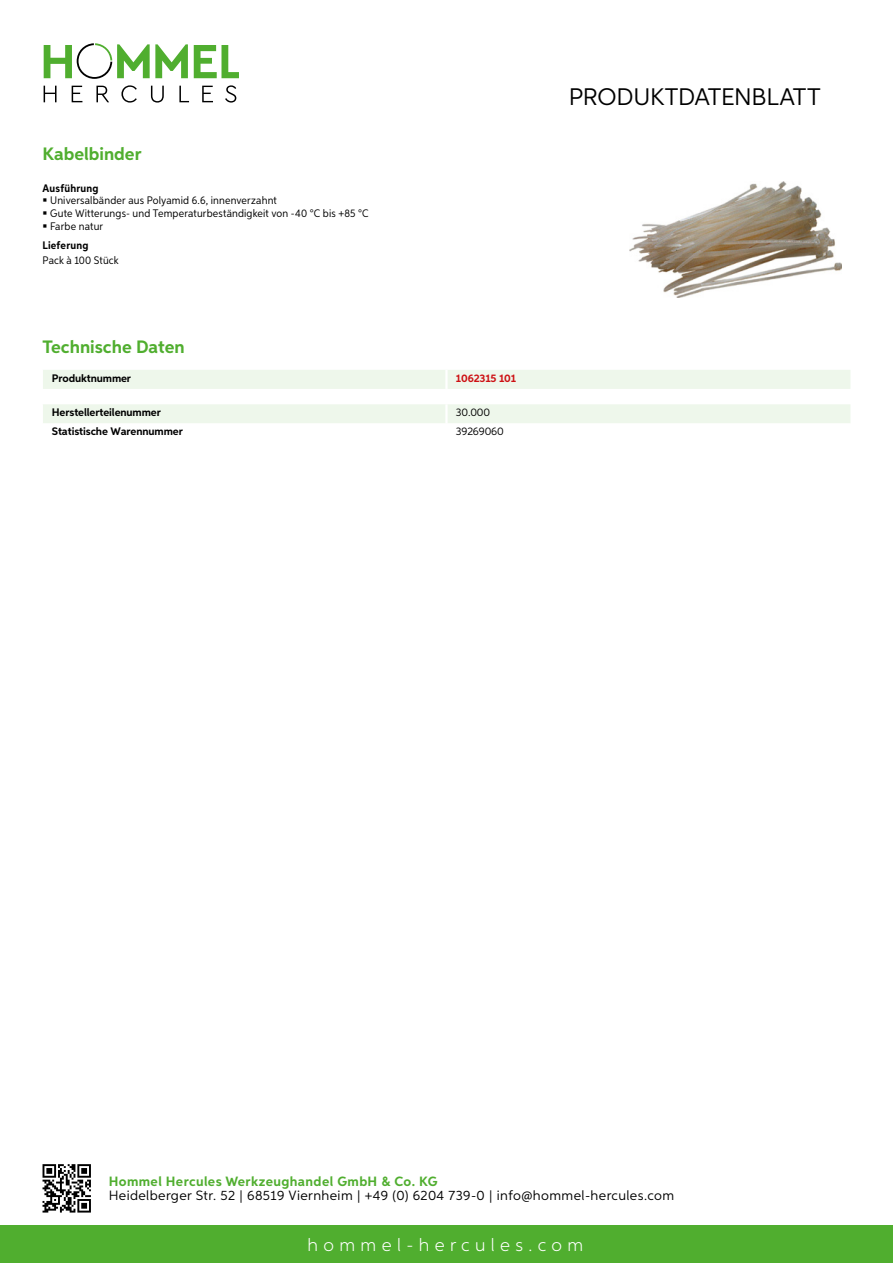
<style>
.page{position:relative;width:893px;height:1263px;background:#fff}
.page>*{position:absolute;margin:0;border:0;box-sizing:border-box;transform-origin:0 0}
.t1{font:24px "Aspira";letter-spacing:-.01em;color:#000}
.t2{font:700 18px "Aspira";color:#50ae2f}
.t3{font:300 18px "Aspira";letter-spacing:.3em;color:#fff}
.t4{font:13.5px "Aspira";letter-spacing:.03em;color:#000}
.t5{font:700 13.5px "Aspira";letter-spacing:.03em;color:#50ae2f}
.t6{font:10.95px/12.8px "Aspira Nar";letter-spacing:.015em;color:#000}
.t7{font:700 10.95px "Aspira";letter-spacing:-.01em;color:#000}
.t8{font:700 10.95px "Aspira Nar";letter-spacing:.02em;color:#000}
.t9{font:10.95px "Aspira";letter-spacing:-.01em;color:#000}
.t10{font:700 10.95px "Aspira";letter-spacing:-.01em;color:#cd1013}
</style>
<div class="page">
<div style="left:0;top:1226px;width:893px;height:37px;background:#50ae2f"></div>
<svg style="left:43px;top:1164px;width:48px;height:48px"></svg>
<svg style="left:194px;top:45px;width:45px;height:33px"></svg>
<svg style="left:44px;top:43px;width:144px;height:36px"></svg>
<svg style="left:44px;top:86px;width:13px;height:16px"></svg>
<svg style="left:72px;top:86px;width:10px;height:16px"></svg>
<svg style="left:96px;top:86px;width:13px;height:16px"></svg>
<svg style="left:121px;top:85px;width:16px;height:18px"></svg>
<svg style="left:151px;top:86px;width:13px;height:17px"></svg>
<svg style="left:179px;top:86px;width:10px;height:16px"></svg>
<svg style="left:202px;top:86px;width:11px;height:16px"></svg>
<svg style="left:225px;top:85px;width:11px;height:18px"></svg>
<div style="left:43px;top:370px;width:807px;height:19px;background:#eef7eb"></div>
<hr style="left:445px;top:370px;width:3px;height:19px;background:#fff">
<div style="left:43px;top:404px;width:807px;height:19px;background:#eef7eb"></div>
<img style="left:629px;top:181px;width:213px;height:116px">
<h2 class="t2" style="left:43px;top:142px;width:100px">Kabelbinder</h2>
<p class="t8" style="left:43px;top:181px;width:58px">Ausführung</p>
<p class="t6" style="left:50px;top:194px;width:320px">Universalbänder aus Polyamid 6.6, innenverzahnt<br>Gute Witterungs- und Temperaturbeständigkeit von -40 °C bis +85 °C<br>Farbe natur</p>
<p class="t8" style="left:43px;top:239px;width:47px">Lieferung</p>
<p class="t6" style="left:43px;top:254px;width:78px">Pack à 100 Stück</p>
<h2 class="t2" style="left:43px;top:336px;width:144px">Technische Daten</h2>
<p class="t7" style="left:52px;top:371px;width:81px">Produktnummer</p>
<p class="t10" style="left:456px;top:371px;width:62px">1062315 101</p>
<p class="t7" style="left:52px;top:406px;width:111px">Herstellerteilenummer</p>
<p class="t9" style="left:456px;top:406px;width:36px">30.000</p>
<p class="t7" style="left:52px;top:425px;width:132px">Statistische Warennummer</p>
<p class="t9" style="left:456px;top:425px;width:50px">39269060</p>
<h1 class="t1" style="left:569px;top:82px;width:253px">Produktdatenblatt</h1>
<p class="t5" style="left:109px;top:1172px;width:330px">Hommel Hercules Werkzeughandel GmbH &amp; Co. KG</p>
<p class="t4" style="left:109px;top:1187px;width:567px">Heidelberger Str. 52 | 68519 Viernheim | +49 (0) 6204 739-0 | info@hommel-hercules.com</p>
<h2 class="t3" style="left:307px;top:1234px;width:277px">hommel-hercules.com</h2>
</div>
